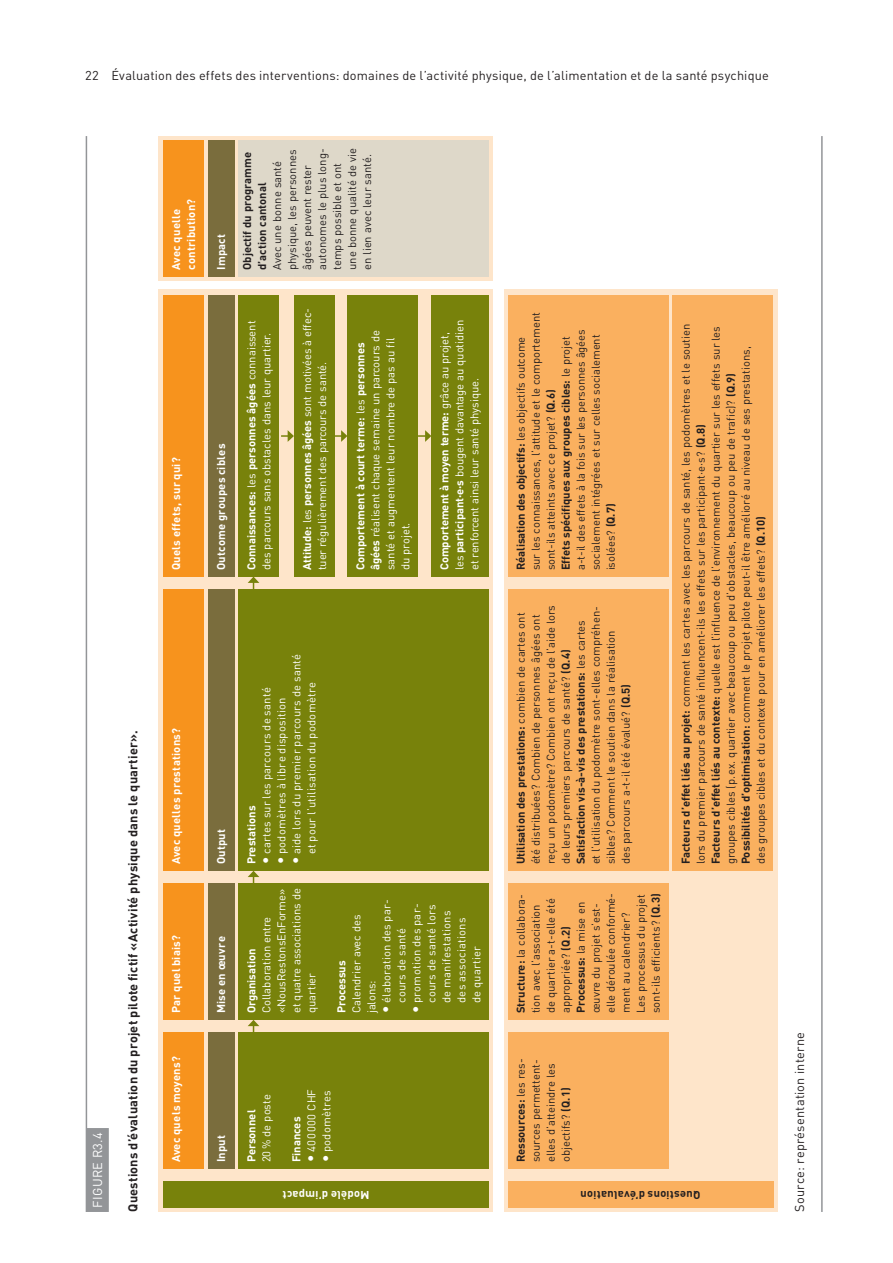
<style>
.page{position:relative;width:893px;height:1263px;background:#fff}
.page>*{position:absolute;margin:0;border:0;box-sizing:border-box;transform-origin:0 0}
.t1{font:12.75px "DINOT";letter-spacing:.015em;color:#231f20}
.t2{font:700 12.75px "DINOT";letter-spacing:.015em;color:#231f20}
.t3{font:12.75px "DINOT";letter-spacing:.025em;color:#fff}
.t4{font:11.25px/15px "DINOT";color:#231f20}
.t5{font:11.25px/15px "DINOT";color:#fff}
.t6{font:11.25px/15px "DINOT";letter-spacing:.02em;color:#fff}
.t7{font:700 11.25px/15px "DINOT";letter-spacing:.02em;color:#fff}
.t8{font:700 11.25px "DINOT";color:#fff}
.t9{font:700 11.25px/15px "DINOT";color:#231f20}
.t10{font:700 11.25px "DINOT";letter-spacing:.02em;color:#231f20}
.t11{font:11.25px "DINOT";letter-spacing:.04em;color:#fff}
.s1{font-weight:700}
.s2{font-weight:700;font-size:15px}
</style>
<div class="page">
<hr style="left:86px;top:136px;width:1px;height:1076px;background:#939598">
<div style="left:86px;top:1128px;width:23px;height:84px;background:#939598"></div>
<div style="left:159px;top:136px;width:334px;height:145px;background:#fee5ca"></div>
<div style="left:158px;top:289px;width:335px;height:923px;background:#fee5ca"></div>
<div style="left:503px;top:289px;width:274px;height:923px;background:linear-gradient(to right,#fee3c5,#fee5ca)"></div>
<div style="left:163px;top:140px;width:41px;height:136px;background:#f7931d"></div>
<div style="left:238px;top:140px;width:251px;height:136px;background:#ded8c9"></div>
<div style="left:208px;top:140px;width:26px;height:136px;background:#7a6d3d"></div>
<div style="left:163px;top:1033px;width:41px;height:136px;background:#f7931d"></div>
<div style="left:238px;top:1033px;width:251px;height:136px;background:#78820b"></div>
<div style="left:508px;top:1033px;width:160px;height:136px;background:#fab05f"></div>
<div style="left:508px;top:884px;width:160px;height:136px;background:#fab05f"></div>
<div style="left:508px;top:589px;width:160px;height:282px;background:#fab05f"></div>
<div style="left:508px;top:295px;width:160px;height:282px;background:#fab05f"></div>
<div style="left:673px;top:295px;width:100px;height:576px;background:#fab05f"></div>
<div style="left:208px;top:1033px;width:26px;height:136px;background:#7a6d3d"></div>
<div style="left:163px;top:1181px;width:326px;height:27px;background:#78820b"></div>
<div style="left:508px;top:1181px;width:265px;height:27px;background:#fab05f"></div>
<div style="left:163px;top:884px;width:41px;height:136px;background:#f7931d"></div>
<div style="left:238px;top:884px;width:251px;height:136px;background:#78820b"></div>
<div style="left:208px;top:884px;width:26px;height:136px;background:#7a6d3d"></div>
<div style="left:163px;top:589px;width:41px;height:282px;background:#f7931d"></div>
<div style="left:238px;top:589px;width:251px;height:282px;background:#78820b"></div>
<div style="left:208px;top:589px;width:26px;height:282px;background:#7a6d3d"></div>
<div style="left:163px;top:295px;width:41px;height:282px;background:#f7931d"></div>
<div style="left:238px;top:295px;width:41px;height:282px;background:#78820b"></div>
<div style="left:294px;top:295px;width:41px;height:282px;background:#78820b"></div>
<div style="left:347px;top:295px;width:71px;height:282px;background:#78820b"></div>
<div style="left:431px;top:295px;width:58px;height:282px;background:#78820b"></div>
<div style="left:208px;top:295px;width:26px;height:282px;background:#7a6d3d"></div>
<svg style="left:281px;top:430px;width:13px;height:12px"></svg>
<svg style="left:248px;top:1020px;width:11px;height:13px"></svg>
<svg style="left:248px;top:871px;width:11px;height:13px"></svg>
<svg style="left:248px;top:577px;width:11px;height:12px"></svg>
<svg style="left:335px;top:430px;width:12px;height:12px"></svg>
<svg style="left:418px;top:430px;width:13px;height:12px"></svg>
<hr style="left:821px;top:136px;width:2px;height:1076px;background:#939598">
<p class="t1" style="left:85px;top:66px;width:685px">22 Évaluation des effets des interventions: domaines de l’activité physique, de l’alimentation et de la santé psychique</p>
<p class="t3" style="left:89px;top:1207px;width:77px;rotate:-90deg">FIGURE R3.4</p>
<p class="t2" style="left:124px;top:1212px;width:483px;rotate:-90deg">Questions d’évaluation du projet pilote fictif «Activité physique dans le quartier».</p>
<p class="t7" style="left:168px;top:270px;width:72px;rotate:-90deg">Avec quelle contribution?</p>
<p class="t7" style="left:168px;top:570px;width:114px;rotate:-90deg">Quels effets, sur qui?</p>
<p class="t7" style="left:168px;top:864px;width:138px;rotate:-90deg">Avec quelles prestations?</p>
<p class="t7" style="left:168px;top:1013px;width:80px;rotate:-90deg">Par quel biais?</p>
<p class="t7" style="left:168px;top:1162px;width:108px;rotate:-90deg">Avec quels moyens?</p>
<p class="t7" style="left:213px;top:270px;width:38px;rotate:-90deg">Impact</p>
<p class="t7" style="left:213px;top:570px;width:128px;rotate:-90deg">Outcome groupes cibles</p>
<p class="t4" style="left:329px;top:270px;width:123px;rotate:-90deg">temps possible et ont une bonne qualité de vie en lien avec leur santé.</p>
<p class="t9" style="left:239px;top:270px;width:119px;rotate:-90deg">Objectif du programme d’action cantonal</p>
<p class="t4" style="left:269px;top:270px;width:123px;rotate:-90deg">Avec une bonne santé physique, les personnes âgées peuvent rester autonomes le plus long-</p>
<p class="t5" style="left:243px;top:570px;width:251px;rotate:-90deg"><span class="s1">Connaissances:</span> les <span class="s1">personnes âgées</span> connaissent des parcours sans obstacles dans leur quartier.</p>
<p class="t5" style="left:299px;top:570px;width:264px;rotate:-90deg"><span class="s1">Attitude:</span> les <span class="s1">personnes âgées</span> sont motivées à effec&shy;tuer régulièrement des parcours de santé.</p>
<p class="t5" style="left:352px;top:570px;width:242px;rotate:-90deg"><span class="s1">Comportement à court terme:</span> les <span class="s1">personnes âgées</span> réalisent chaque semaine un parcours de santé et augmentent leur nombre de pas au fil du projet.</p>
<p class="t5" style="left:436px;top:570px;width:252px;rotate:-90deg"><span class="s1">Comportement à moyen terme:</span> grâce au projet, les <span class="s1">participant·e·s</span> bougent davantage au quotidien</p>
<p class="t5" style="left:466px;top:570px;width:194px;rotate:-90deg">et renforcent ainsi leur santé physique.</p>
<p class="t7" style="left:213px;top:864px;width:37px;rotate:-90deg">Output</p>
<p class="t7" style="left:213px;top:1013px;width:78px;rotate:-90deg">Mise en œuvre</p>
<p class="t6" style="left:288px;top:854px;width:202px;text-indent:-10px;rotate:-90deg"><span class="s2">•</span> aide lors du premier parcours de santé et pour l’utilisation du podomètre</p>
<p class="t6" style="left:258px;top:864px;width:179px;rotate:-90deg"><span class="s2">•</span> cartes sur les parcours de santé</p>
<p class="t6" style="left:273px;top:864px;width:168px;rotate:-90deg"><span class="s2">•</span> podomètres à libre disposition</p>
<p class="t8" style="left:244px;top:864px;width:60px;rotate:-90deg">Prestations</p>
<p class="t5" style="left:258px;top:1013px;width:127px;rotate:-90deg">Collaboration entre «NousRestonsEnForme» et quatre associations de quartier</p>
<p class="t8" style="left:244px;top:1013px;width:67px;rotate:-90deg">Organisation</p>
<p class="t5" style="left:378px;top:1003px;width:103px;text-indent:-10px;rotate:-90deg"><span class="s2">•</span> élaboration des par‑ cours de santé</p>
<p class="t6" style="left:408px;top:1003px;width:101px;text-indent:-10px;rotate:-90deg"><span class="s2">•</span> promotion des par&shy;cours de santé lors de manifestations des associations de quartier</p>
<p class="t5" style="left:348px;top:1013px;width:100px;rotate:-90deg">Calendrier avec des jalons:</p>
<p class="t8" style="left:334px;top:1013px;width:54px;rotate:-90deg">Processus</p>
<p class="t4" style="left:513px;top:570px;width:259px;rotate:-90deg"><span class="s1">Réalisation des objectifs:</span> les objectifs outcome<br>sur les connaissances, l’attitude et le comportement sont-ils atteints avec ce projet? <span class="s1">(Q.6)<br>Effets spécifiques aux groupes cibles:</span> le projet a-t-il des effets à la fois sur les personnes âgées socialement intégrées et sur celles socialement isolées? <span class="s1">(Q.7)</span></p>
<p class="t4" style="left:678px;top:864px;width:542px;rotate:-90deg"><span class="s1">Facteurs d’effet liés au projet:</span> comment les cartes avec les parcours de santé, les podomètres et le soutien lors du premier parcours de santé influencent-ils les effets sur les participant·e·s? <span class="s1">(Q.8)<br>Facteurs d’effet liés au contexte:</span> quelle est l’influence de l’environnement du quartier sur les effets sur les groupes cibles (p.ex. quartier avec beaucoup ou peu d’obstacles, beaucoup ou peu de trafic)? <span class="s1">(Q.9)<br>Possibilités d’optimisation:</span> comment le projet pilote peut-il être amélioré au niveau de ses prestations,<br>des groupes cibles et du contexte pour en améliorer les effets? <span class="s1">(Q.10)</span></p>
<p class="t4" style="left:513px;top:864px;width:261px;rotate:-90deg"><span class="s1">Utilisation des prestations:</span> combien de cartes ont été distribuées? Combien de personnes âgées ont reçu un podomètre? Combien ont reçu de l’aide lors de leurs premiers parcours de santé? <span class="s1">(Q.4)<br>Satisfaction vis-à-vis des prestations:</span> les cartes<br>et l’utilisation du podomètre sont-elles compréhen&shy;sibles? Comment le soutien dans la réalisation<br>des parcours a-t-il été évalué? <span class="s1">(Q.5)</span></p>
<p class="t4" style="left:513px;top:1013px;width:122px;rotate:-90deg"><span class="s1">Structure:</span> la collabora&shy;tion avec l’association de quartier a-t-elle été appropriée? <span class="s1">(Q.2)<br>Processus:</span> la mise en œuvre du projet s’est&shy;elle déroulée conformé&shy;ment au calendrier?<br>Les processus du projet sont-ils efficients? <span class="s1">(Q.3)</span></p>
<p class="t7" style="left:213px;top:1162px;width:29px;rotate:-90deg">Input</p>
<p class="t5" style="left:258px;top:1162px;width:69px;rotate:-90deg">20% de poste</p>
<p class="t8" style="left:244px;top:1162px;width:54px;rotate:-90deg">Personnel</p>
<p class="t11" style="left:304px;top:1162px;width:75px;rotate:-90deg"><span class="s2">•</span> 400000 CHF</p>
<p class="t6" style="left:318px;top:1162px;width:74px;rotate:-90deg"><span class="s2">•</span> podomètres</p>
<p class="t8" style="left:289px;top:1162px;width:47px;rotate:-90deg">Finances</p>
<p class="t4" style="left:513px;top:1162px;width:105px;rotate:-90deg"><span class="s1">Ressources:</span> les res&shy;sources permettent&shy;elles d’atteindre les objectifs? <span class="s1">(Q.1)</span></p>
<p class="t7" style="left:370px;top:1202px;width:89px;rotate:-180deg">Modèle d’impact</p>
<p class="t10" style="left:700px;top:1202px;width:121px;rotate:-180deg">Questions d’évaluation</p>
<p class="t1" style="left:791px;top:1212px;width:181px;rotate:-90deg">Source: représentation interne</p>
</div>
